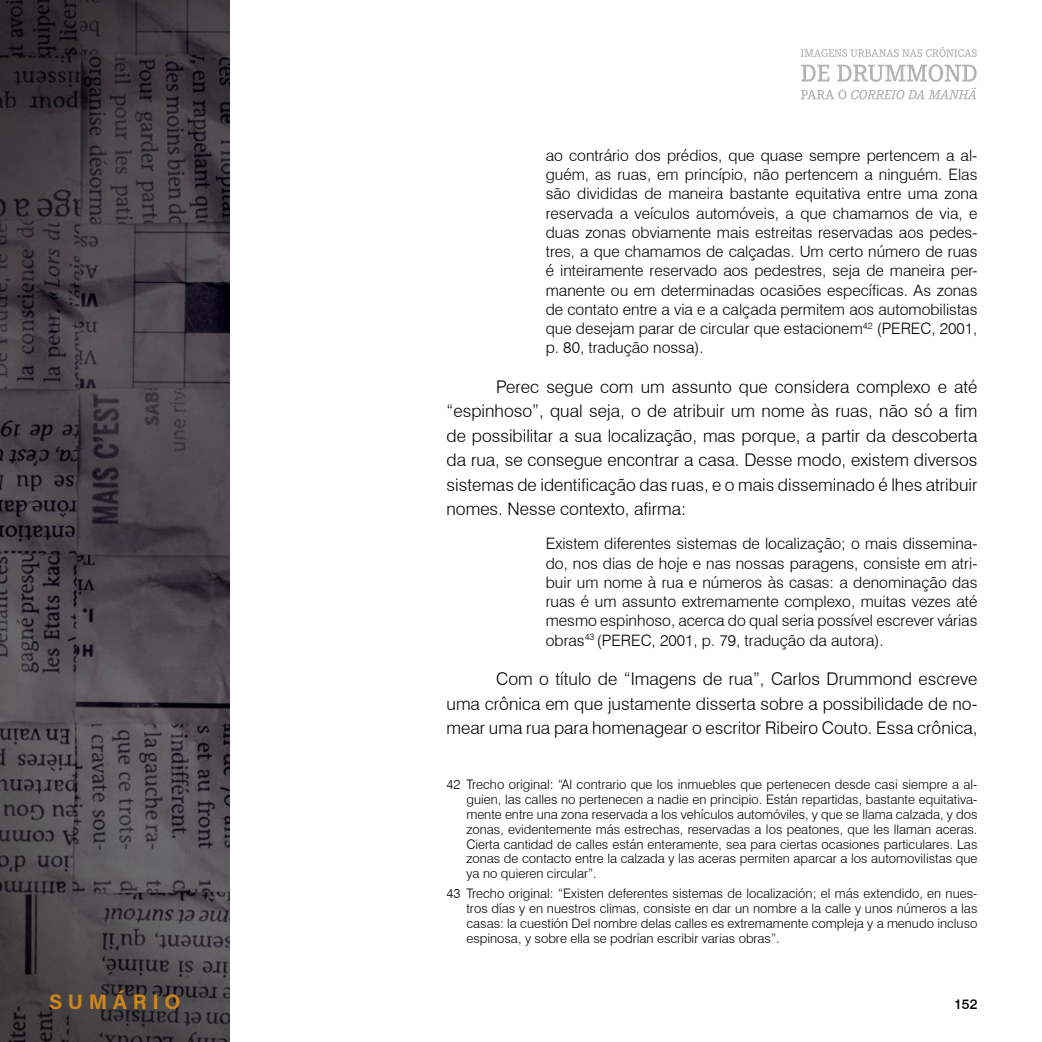
<style>
.page{position:relative;width:1042px;height:1042px;background:#fff}
.page>*{position:absolute;margin:0;border:0;box-sizing:border-box;transform-origin:0 0}
.t1{font:21px "Acumin Variable Concept";letter-spacing:.265em;color:#cc861d}
.t2{font:300 17.5px/24.5px "Swiss 721 BT";color:#000;text-align:justify}
.t3{font:300 15.75px/19.2px "Swiss 721 BT";color:#000;text-align:justify}
.t4{font:500 14px "Swiss 721 BT";color:#000}
.t5{font:300 13.12px/14.9px "Swiss 721 BT";color:#000;text-align:justify}
</style>
<div class="page">
<img style="left:0;top:0;width:230px;height:1042px">
<svg style="left:801px;top:47px;width:176px;height:10px"></svg>
<svg style="left:801px;top:64px;width:175px;height:35px"></svg>
<p class="t3" style="left:546px;top:145px;width:433px">ao contrário dos prédios, que quase sempre pertencem a al&shy;guém, as ruas, em princípio, não pertencem a ninguém. Elas são divididas de maneira bastante equitativa entre uma zona reservada a veículos automóveis, a que chamamos de via, e duas zonas obviamente mais estreitas reservadas aos pedes&shy;tres, a que chamamos de calçadas. Um certo número de ruas é inteiramente reservado aos pedestres, seja de maneira per&shy;manente ou em determinadas ocasiões específicas. As zonas de contato entre a via e a calçada permitem aos automobilistas que desejam parar de circular que estacionem<sup>42</sup> (PEREC, 2001, p. 80, tradução nossa).</p>
<p class="t2" style="left:446px;top:374px;width:532px;text-indent:50px">Perec segue com um assunto que considera complexo e até “espinhoso”, qual seja, o de atribuir um nome às ruas, não só a fim de possibilitar a sua localização, mas porque, a partir da descoberta da rua, se consegue encontrar a casa. Desse modo, existem diversos sistemas de identificação das ruas, e o mais disseminado é lhes atribuir nomes. Nesse contexto, afirma:</p>
<p class="t3" style="left:546px;top:534px;width:433px">Existem diferentes sistemas de localização; o mais dissemina&shy;do, nos dias de hoje e nas nossas paragens, consiste em atri&shy;buir um nome à rua e números às casas: a denominação das ruas é um assunto extremamente complexo, muitas vezes até mesmo espinhoso, acerca do qual seria possível escrever várias obras<sup>43</sup> (PEREC, 2001, p. 79, tradução da autora).</p>
<p class="t2" style="left:446px;top:666px;width:532px;text-indent:50px">Com o título de “Imagens de rua”, Carlos Drummond escreve uma crônica em que justamente disserta sobre a possibilidade de no&shy;mear uma rua para homenagear o escritor Ribeiro Couto. Essa crônica,</p>
<p class="t5" style="left:466px;top:777px;width:512px;text-indent:-20px">42 Trecho original: “Al contrario que los inmuebles que pertenecen desde casi siempre a al&shy;guien, las calles no pertenecen a nadie en principio. Están repartidas, bastante equitativa&shy;mente entre una zona reservada a los vehículos automóviles, y que se llama calzada, y dos zonas, evidentemente más estrechas, reservadas a los peatones, que les llaman aceras.<br>Cierta cantidad de calles están enteramente, sea para ciertas ocasiones particulares. Las zonas de contacto entre la calzada y las aceras permiten aparcar a los automovilistas que ya no quieren circular”.</p>
<p class="t5" style="left:466px;top:886px;width:512px;text-indent:-20px">43 Trecho original: “Existen deferentes sistemas de localización; el más extendido, en nues&shy;tros días y en nuestros climas, consiste en dar un nombre a la calle y unos números a las casas: la cuestión Del nombre delas calles es extremamente compleja y a menudo incluso espinosa, y sobre ella se podrían escribir varias obras”.</p>
<h1 class="t1" style="left:49px;top:987px;width:133px">SUMÁRIO</h1>
<p class="t4" style="left:954px;top:995px;width:25px">152</p>
</div>
